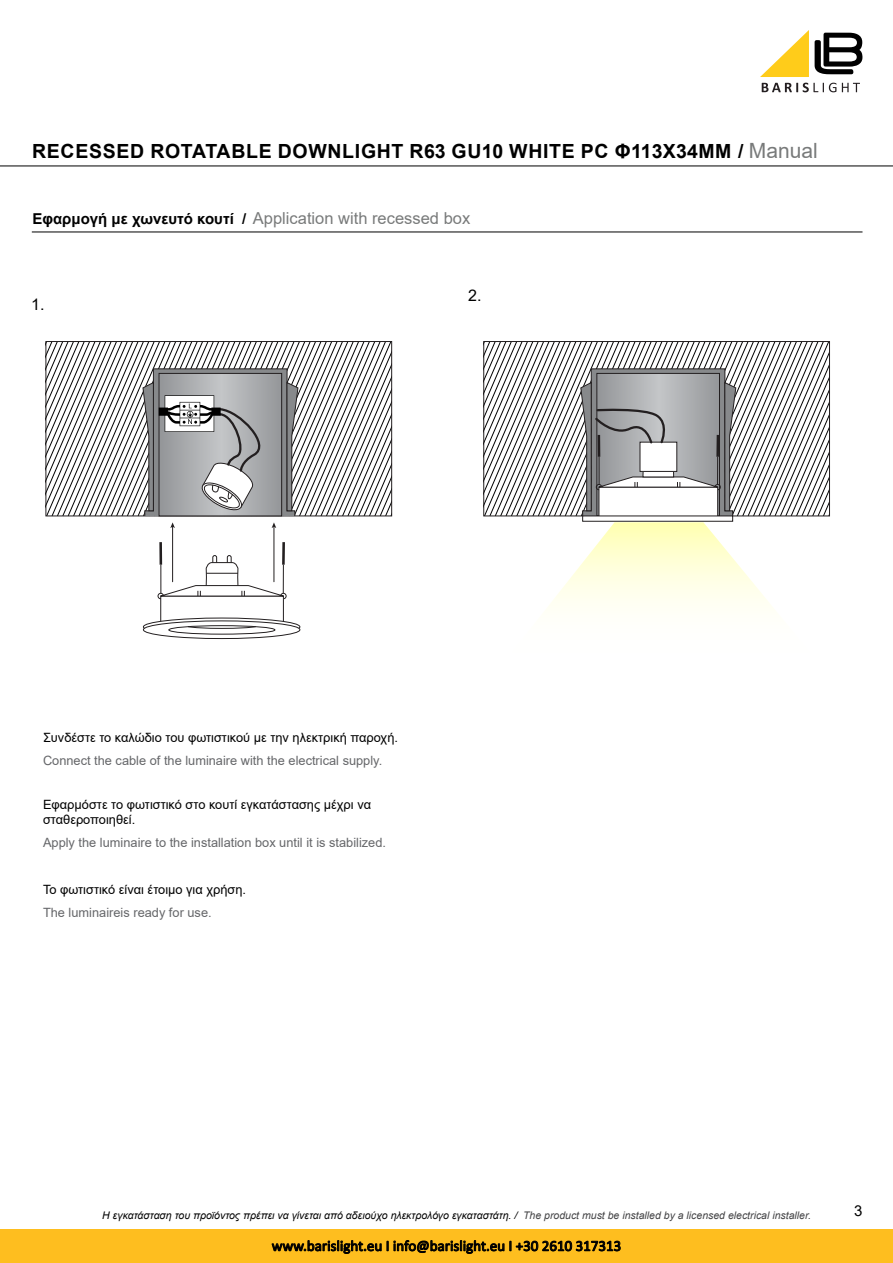
<style>
.page{position:relative;width:893px;height:1263px;background:#fff}
.page>*{position:absolute;margin:0;border:0;box-sizing:border-box;transform-origin:0 0}
.t1{font:700 19.5px "Arial";letter-spacing:.035em;color:#000}
.t2{font:16.5px "Arial";color:#787a7a}
.t3{font:16.05px "Arial";color:#000}
.t4{font:15px "Calibri";color:#000}
.t5{font:15px "Arial";color:#000}
.t6{font:12.75px/15.3px "Arial";color:#000}
.t7{font:12.75px "Arial";color:#656669}
.t8{font:italic 10.5px "Arial";color:#000}
.s1{font-weight:400;font-size:21px;color:#787a7a}
.s2{font-weight:700;font-size:15px;color:#000}
.s3{color:#434345}
</style>
<div class="page">
<svg style="left:762px;top:83px;width:74px;height:9px"></svg>
<svg style="left:842px;top:83px;width:18px;height:9px"></svg>
<svg style="left:815px;top:33px;width:47px;height:41px"></svg>
<svg style="left:760px;top:30px;width:49px;height:47px"></svg>
<div style="left:0;top:1229px;width:893px;height:34px;background:#febe1f"></div>
<svg style="left:272px;top:1240px;width:109px;height:13px"></svg>
<svg style="left:394px;top:1240px;width:110px;height:13px"></svg>
<svg style="left:510px;top:1241px;width:110px;height:10px"></svg>
<hr style="left:0;top:166px;width:893px;height:1px;background:#000">
<hr style="left:172px;top:526px;width:1px;height:56px;background:#231f20">
<svg style="left:170px;top:522px;width:5px;height:6px"></svg>
<hr style="left:274px;top:526px;width:1px;height:56px;background:#231f20">
<svg style="left:272px;top:522px;width:4px;height:6px"></svg>
<hr style="left:282px;top:542px;width:3px;height:23px;background:#231f20">
<hr style="left:159px;top:542px;width:3px;height:23px;background:#231f20">
<div style="left:160px;top:596px;width:124px;height:31px;border:1px solid #231f20"></div>
<svg style="left:143px;top:618px;width:157px;height:18px"></svg>
<div style="left:143px;top:618px;width:157px;height:18px;border:1px solid #231f20;border-radius:50%"></div>
<svg style="left:143px;top:621px;width:157px;height:17px"></svg>
<div style="left:143px;top:621px;width:157px;height:18px;border:1px solid #231f20;border-radius:50%"></div>
<div style="left:169px;top:626px;width:106px;height:8px;background:#fff;border-radius:50%"></div>
<div style="left:169px;top:625px;width:106px;height:9px;border:1px solid #231f20;border-radius:50%"></div>
<svg style="left:187px;top:626px;width:69px;height:3px"></svg>
<svg style="left:157px;top:555px;width:129px;height:44px"></svg>
<hr style="left:206px;top:573px;width:32px;height:1px;background:#231f20">
<svg style="left:46px;top:341px;width:346px;height:175px"></svg>
<svg style="left:484px;top:341px;width:346px;height:175px"></svg>
<svg style="left:548px;top:522px;width:225px;height:86px"></svg>
<hr style="left:32px;top:232px;width:830px;height:1px;background:#000">
<h1 class="t1" style="left:32px;top:137px;width:787px">RECESSED ROTATABLE DOWNLIGHT R63 GU10 WHITE PC Φ113Χ34MM / <span class="s1">Manual</span></h1>
<p class="t2" style="left:32px;top:206px;width:439px"><span class="s2">ΕΦΑΡΜΟΓΉ ΜΕ ΧΩΝΕΥΤΌ ΚΟΥΤΊ /</span> Application with recessed box</p>
<p class="t3" style="left:31px;top:293px;width:15px">1.</p>
<p class="t3" style="left:468px;top:284px;width:15px">2.</p>
<p class="t6" style="left:43px;top:730px;width:356px">Συνδέστε το καλώδιο του φωτιστικού με την ηλεκτρική παροχή.</p>
<p class="t7" style="left:43px;top:752px;width:341px">Connect the cable of the luminaire with the electrical supply.</p>
<p class="t6" style="left:43px;top:797px;width:330px">Εφαρμόστε το φωτιστικό στο κουτί εγκατάστασης μέχρι να σταθεροποιηθεί.</p>
<p class="t7" style="left:43px;top:834px;width:345px">Apply the luminaire to the installation box until it is stabilized.</p>
<p class="t6" style="left:43px;top:882px;width:205px">Το φωτιστικό είναι έτοιμο για χρήση.</p>
<p class="t7" style="left:43px;top:904px;width:170px">The luminaireis ready for use.</p>
<p class="t8" style="left:102px;top:1208px;width:710px">H εγκατάσταση του προϊόντος πρέπει να γίνεται από αδειούχο ηλεκτρολόγο εγκαταστάτη. / <span class="s3">The product must be installed by a licensed electrical installer.</span></p>
<p class="t4" style="left:272px;top:1235px;width:351px">www.barislight.eu I info@barislight.eu Ι +30 2610 317313</p>
<p class="t5" style="left:854px;top:1200px;width:10px">3</p>
</div>
